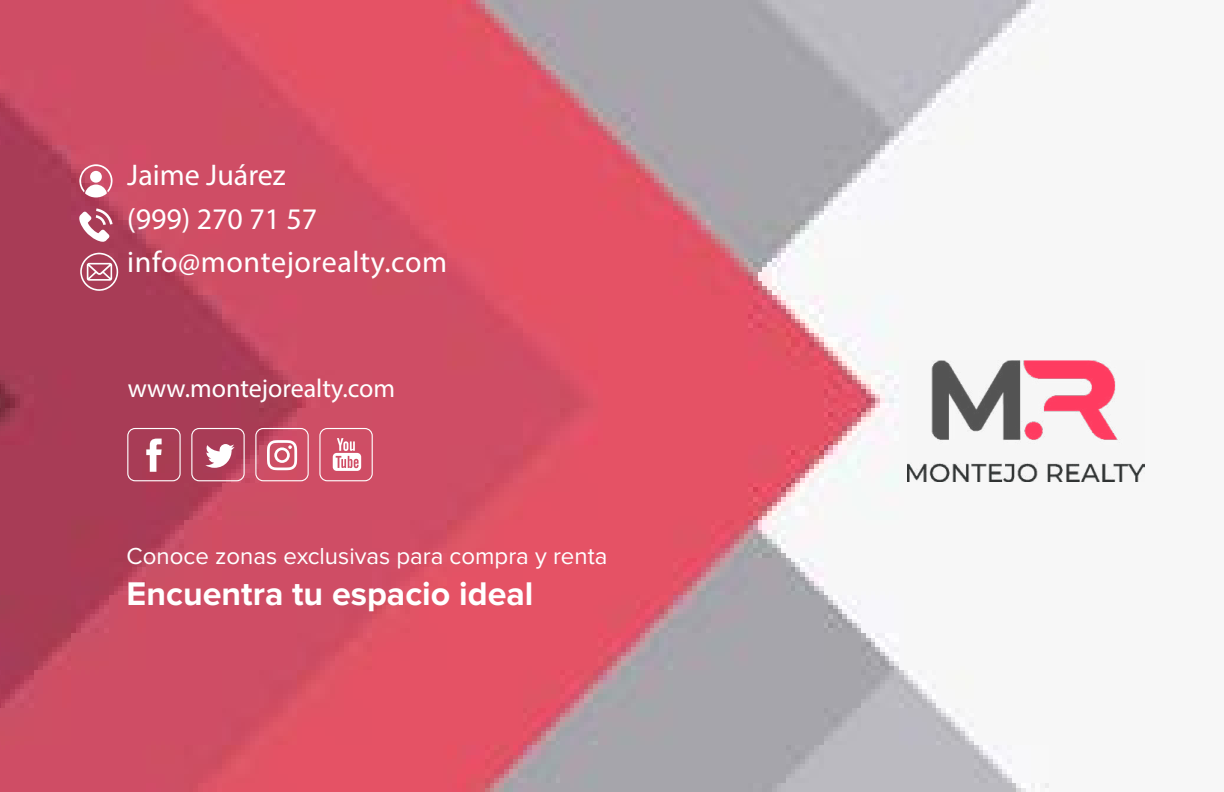
<style>
.page{position:relative;width:1224px;height:792px;background:#fff}
.page>*{position:absolute;margin:0;border:0;box-sizing:border-box;transform-origin:0 0}
.t1{font:700 34px "Proxima Nova";color:#fff}
.t2{font:30px/43.2px "Myriad Pro";letter-spacing:.01em;color:#fff}
.t3{font:26px "Myriad Pro";color:#fff}
.t4{font:24px "Proxima Nova";color:#fff}
</style>
<div class="page">
<img style="left:0;top:0;width:1139px;height:792px">
<svg style="left:79px;top:208px;width:34px;height:34px"></svg>
<svg style="left:146px;top:439px;width:16px;height:33px"></svg>
<div style="left:127px;top:428px;width:54px;height:53px;border:1px solid #fff;border-radius:7px"></div>
<svg style="left:205px;top:444px;width:30px;height:24px"></svg>
<div style="left:191px;top:428px;width:54px;height:53px;border:1px solid #fff;border-radius:7px"></div>
<svg style="left:267px;top:440px;width:30px;height:30px"></svg>
<div style="left:255px;top:428px;width:54px;height:53px;border:1px solid #fff;border-radius:7px"></div>
<svg style="left:333px;top:438px;width:28px;height:33px"></svg>
<div style="left:319px;top:428px;width:54px;height:53px;border:1px solid #fff;border-radius:7px"></div>
<img style="left:907px;top:361px;width:238px;height:120px">
<svg style="left:79px;top:164px;width:35px;height:35px"></svg>
<div style="left:90px;top:171px;width:12px;height:12px;background:#fff;border-radius:50%"></div>
<svg style="left:80px;top:253px;width:39px;height:38px"></svg>
<p class="t2" style="left:127px;top:153px;width:321px">Jaime Juárez<br>(999) 270 71 57 info@montejorealty.com</p>
<p class="t3" style="left:128px;top:372px;width:269px">www.montejorealty.com</p>
<p class="t4" style="left:127px;top:542px;width:482px">Conoce zonas exclusivas para compra y renta</p>
<p class="t1" style="left:127px;top:574px;width:408px">Encuentra tu espacio ideal</p>
</div>
